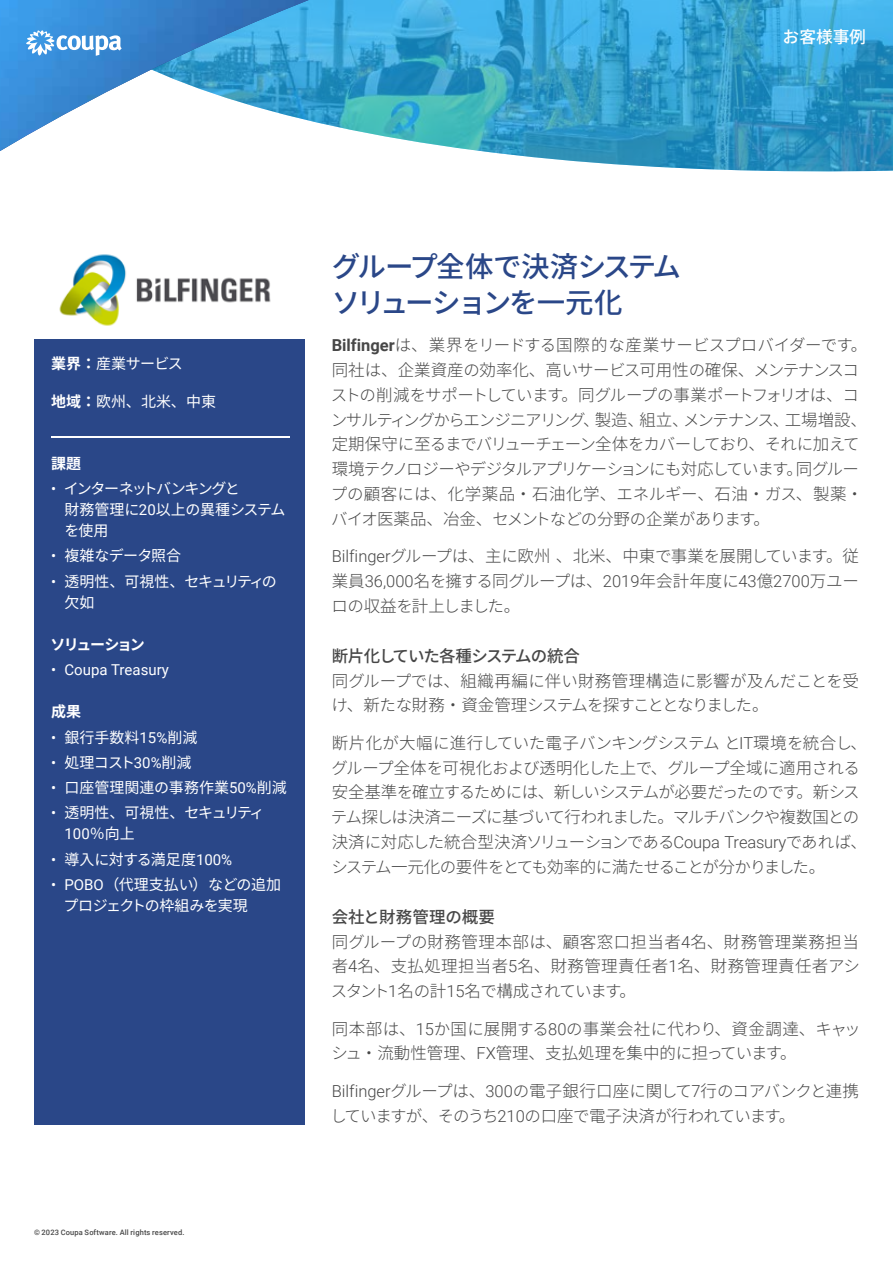
<style>
.page{position:relative;width:893px;height:1263px;background:#fff}
.page>*{position:absolute;margin:0;border:0;box-sizing:border-box;transform-origin:0 0}
.t1{font:500 28.5px/36px "Noto Sans CJ Kjp";letter-spacing:-.07em;color:#2a4788}
.t2{font:500 16.8px "Noto Sans CJ Kjp";letter-spacing:-.005em;color:#fff}
.t3{font:300 16.5px/24.8px "Noto Sans CJ Kjp";letter-spacing:-.03em;color:#474747}
.t4{font:300 16.5px/24.8px "Noto Sans CJ Kjp";letter-spacing:.02em;color:#474747}
.t5{font:300 16.5px/24.8px "Noto Sans CJ Kjp";color:#474747}
.t6{font:300 16.5px/24.8px "Noto Sans CJ Kjp";letter-spacing:-.01em;color:#474747}
.t7{font:500 16.5px "Noto Sans CJ Kjp";letter-spacing:-.055em;color:#474747}
.t8{font:15px/21px "Noto Sans CJ Kjp";letter-spacing:-.02em;color:#fff}
.t9{font:15px/21px "Noto Sans CJ Kjp";letter-spacing:-.07em;color:#fff}
.t10{font:15px/21px "Noto Sans CJ Kjp";letter-spacing:-.075em;color:#fff}
.t11{font:15px "Roboto";color:#fff}
.t12{font:15px "Noto Sans CJ Kjp";color:#fff}
.t13{font:15px "Noto Sans CJ Kjp";letter-spacing:-.04em;color:#fff}
.t14{font:700 15px "Noto Sans CJ Kjp";letter-spacing:-.13em;color:#fff}
.t15{font:700 15px "Noto Sans CJ Kjp";letter-spacing:-.105em;color:#fff}
.t16{font:500 7.5px "Roboto";letter-spacing:.015em;color:#474747}
.s1{font-weight:700}
.s2{font-family:"Roboto"}
.s3{font-family:"Noto Sans CJ Kjp"}
.s4{font-family:"Roboto";font-weight:700}
.s5{font-weight:500}
</style>
<div class="page">
<img style="left:0;top:0;width:893px;height:171px">
<svg style="left:26px;top:30px;width:96px;height:26px"></svg>
<div style="left:34px;top:339px;width:270px;height:786px;background:#2a4788"></div>
<hr style="left:51px;top:437px;width:239px;height:1px;background:#fff">
<img style="left:59px;top:254px;width:212px;height:72px">
<p class="t2" style="left:783px;top:27px;width:85px">お客様事例</p>
<p class="t8" style="left:51px;top:354px;width:133px"><span class="s1">業界：</span>産業サービス</p>
<p class="t8" style="left:51px;top:391px;width:166px"><span class="s1">地域：</span>欧州、北米、中東</p>
<p class="t15" style="left:51px;top:455px;width:31px">課題</p>
<p class="t9" style="left:64px;top:478px;width:222px;text-indent:-13px"><span class="s2">•</span> インターネットバンキングと<br>財務管理に<span class="s2">20</span>以上の異種システムを使用</p>
<p class="t13" style="left:51px;top:547px;width:132px"><span class="s2">•</span> 複雑なデータ照合</p>
<p class="t10" style="left:65px;top:571px;width:214px;text-indent:-14px"><span class="s2">•</span> 透明性、可視性、セキュリティの欠如</p>
<p class="t14" style="left:51px;top:636px;width:96px">ソリューション</p>
<p class="t11" style="left:51px;top:659px;width:119px">• Coupa Treasury</p>
<p class="t15" style="left:51px;top:703px;width:31px">成果</p>
<p class="t8" style="left:51px;top:727px;width:148px"><span class="s2">•</span> 銀行手数料<span class="s2">15%</span>削減</p>
<p class="t8" style="left:51px;top:752px;width:142px"><span class="s2">•</span> 処理コスト<span class="s2">30%</span>削減</p>
<p class="t12" style="left:51px;top:779px;width:237px"><span class="s2">•</span> 口座管理関連の事務作業<span class="s2">50%</span>削減</p>
<p class="t10" style="left:51px;top:803px;width:215px"><span class="s2">•</span> 透明性、可視性、セキュリティ</p>
<p class="t11" style="left:65px;top:823px;width:72px">100<span class="s3">％向上</span></p>
<p class="t8" style="left:51px;top:849px;width:183px"><span class="s2">•</span> 導入に対する満足度<span class="s2">100%</span></p>
<p class="t8" style="left:64px;top:874px;width:219px;text-indent:-13px"><span class="s2">• POBO</span>（代理支払い）などの追加プロジェクトの枠組みを実現</p>
<p class="t16" style="left:34px;top:1227px;width:152px">© 2023 Coupa Software. All rights reserved.</p>
<h1 class="t1" style="left:332px;top:249px;width:351px">グループ全体で決済システムソリューションを一元化</h1>
<p class="t3" style="left:331px;top:333px;width:538px"><span class="s4">Bilfinger</span>は、業界をリードする国際的な産業サービスプロバイダーです。同社は、企業資産の効率化、高いサービス可用性の確保、メンテナンスコストの削減をサポートしています。同グループの事業ポートフォリオは、コンサルティングからエンジニアリング、製造、組立、メンテナンス、工場増設、定期保守に至るまでバリューチェーン全体をカバーしており、それに加えて環境テクノロジーやデジタルアプリケーションにも対応しています。同グループの顧客には、化学薬品・石油化学、エネルギー、石油・ガス、製薬・バイオ医薬品、冶金、セメントなどの分野の企業があります。</p>
<p class="t3" style="left:331px;top:544px;width:529px;text-align:justify"><span class="s2">Bilfinger</span>グループは、主に欧州、北米、中東で事業を展開しています。従業員<span class="s2">36,000</span>名を擁する同グループは、<span class="s2">2019</span>年会計年度に<span class="s2">43</span>億<span class="s2">2700</span>万ユーロの収益を計上しました。</p>
<p class="t7" style="left:332px;top:646px;width:250px">断片化していた各種システムの統合</p>
<p class="t6" style="left:332px;top:668px;width:529px">同グループでは、組織再編に伴い財務管理構造に影響が及んだことを受け、新たな財務・資金管理システムを探すこととなりました。</p>
<p class="t3" style="left:331px;top:731px;width:538px">断片化が大幅に進行していた電子バンキングシステムと<span class="s2">IT</span>環境を統合し、グループ全体を可視化および透明化した上で、グループ全域に適用される安全基準を確立するためには、新しいシステムが必要だったのです。新システム探しは決済ニーズに基づいて行われました。マルチバンクや複数国との決済に対応した統合型決済ソリューションである<span class="s2">Coupa Treasury</span>であれば、システム一元化の要件をとても効率的に満たせることが分かりました。</p>
<p class="t4" style="left:331px;top:905px;width:531px"><span class="s5">会社と財務管理の概要<br></span>同グループの財務管理本部は、顧客窓口担当者<span class="s2">4</span>名、財務管理業務担当者<span class="s2">4</span>名、支払処理担当者<span class="s2">5</span>名、財務管理責任者<span class="s2">1</span>名、財務管理責任者アシスタント<span class="s2">1</span>名の計<span class="s2">15</span>名で構成されています。</p>
<p class="t5" style="left:331px;top:1016px;width:531px">同本部は、<span class="s2">15</span>か国に展開する<span class="s2">80</span>の事業会社に代わり、資金調達、キャッシュ・流動性管理、<span class="s2">FX</span>管理、支払処理を集中的に担っています。</p>
<p class="t3" style="left:330px;top:1079px;width:530px"><span class="s2">Bilfinger</span>グループは、<span class="s2">300</span>の電子銀行口座に関して<span class="s2">7</span>行のコアバンクと連携していますが、そのうち<span class="s2">210</span>の口座で電子決済が行われています。</p>
</div>
